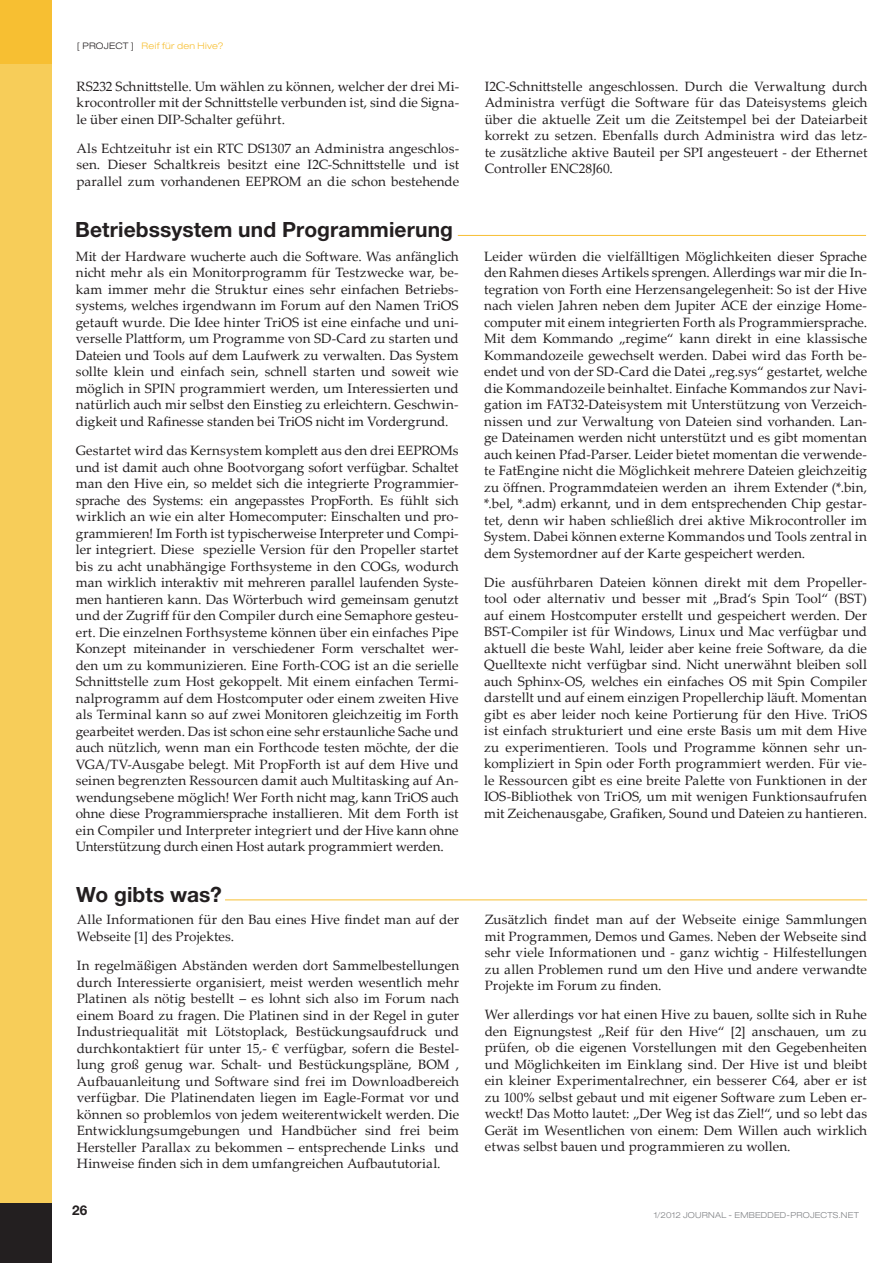
<style>
.page{position:relative;width:893px;height:1263px;background:#fff}
.page>*{position:absolute;margin:0;border:0;box-sizing:border-box;transform-origin:0 0}
.t1{font:700 21px "Helvetica Neue LT Std";letter-spacing:.005em;color:#231f20}
.t2{font:13.5px/16.5px "Palatino Linotype";letter-spacing:.005em;color:#231f20;text-align:justify}
.t3{font:700 13.5px "Helvetica Neue LT Std";color:#231f20}
.t4{font:300 expanded 9px "Helvetica Neue LT Std";letter-spacing:.03em;color:#f7bf32}
.t5{font:300 expanded 8.25px "Helvetica Neue LT Std";letter-spacing:.025em;color:#808285}
.s1{color:#231f20}
</style>
<div class="page">
<div style="left:0;top:64px;width:51px;height:1139px;background:#f7cd59"></div>
<div style="left:0;top:0;width:51px;height:64px;background:#f7bf32"></div>
<div style="left:0;top:1203px;width:51px;height:60px;background:#231f20"></div>
<hr style="left:458px;top:235px;width:408px;height:1px;background:#f7bf32">
<hr style="left:225px;top:899px;width:642px;height:1px;background:#f7bf32">
<p class="t4" style="left:77px;top:40px;width:148px"><span class="s1">[ PROJECT ]</span> Reif für den Hive?</p>
<p class="t2" style="left:77px;top:77px;width:384px">RS232 Schnittstelle. Um wählen zu können, welcher der drei Mi&shy;krocontroller mit der Schnittstelle verbunden ist, sind die Signa&shy;le über einen DIP-Schalter geführt.</p>
<p class="t2" style="left:77px;top:140px;width:384px">Als Echtzeituhr ist ein RTC DS1307 an Administra angeschlos&shy;sen. Dieser Schaltkreis besitzt eine I2C-Schnittstelle und ist parallel zum vorhandenen EEPROM an die schon bestehende</p>
<h1 class="t1" style="left:75px;top:217px;width:379px">Betriebssystem und Programmierung</h1>
<p class="t2" style="left:76px;top:247px;width:384px">Mit der Hardware wucherte auch die Software. Was anfänglich nicht mehr als ein Monitorprogramm für Testzwecke war, be&shy;kam immer mehr die Struktur eines sehr einfachen Betriebs&shy;systems, welches irgendwann im Forum auf den Namen TriOS getauft wurde. Die Idee hinter TriOS ist eine einfache und uni&shy;verselle Plattform, um Programme von SD-Card zu starten und Dateien und Tools auf dem Laufwerk zu verwalten. Das System sollte klein und einfach sein, schnell starten und soweit wie möglich in SPIN programmiert werden, um Interessierten und natürlich auch mir selbst den Einstieg zu erleichtern. Geschwin&shy;digkeit und Rafinesse standen bei TriOS nicht im Vordergrund.</p>
<p class="t2" style="left:76px;top:442px;width:384px">Gestartet wird das Kernsystem komplett aus den drei EEPROMs und ist damit auch ohne Bootvorgang sofort verfügbar. Schaltet man den Hive ein, so meldet sich die integrierte Programmier&shy;sprache des Systems: ein angepasstes PropForth. Es fühlt sich wirklich an wie ein alter Homecomputer: Einschalten und pro&shy;grammieren! Im Forth ist typischerweise Interpreter und Compi&shy;ler integriert. Diese spezielle Version für den Propeller startet bis zu acht unabhängige Forthsysteme in den COGs, wodurch man wirklich interaktiv mit mehreren parallel laufenden Syste&shy;men hantieren kann. Das Wörterbuch wird gemeinsam genutzt und der Zugriff für den Compiler durch eine Semaphore gesteu&shy;ert. Die einzelnen Forthsysteme können über ein einfaches Pipe Konzept miteinander in verschiedener Form verschaltet wer&shy;den um zu kommunizieren. Eine Forth-COG ist an die serielle Schnittstelle zum Host gekoppelt. Mit einem einfachen Termi&shy;nalprogramm auf dem Hostcomputer oder einem zweiten Hive als Terminal kann so auf zwei Monitoren gleichzeitig im Forth gearbeitet werden. Das ist schon eine sehr erstaunliche Sache und auch nützlich, wenn man ein Forthcode testen möchte, der die VGA/TV-Ausgabe belegt. Mit PropForth ist auf dem Hive und seinen begrenzten Ressourcen damit auch Multitasking auf An&shy;wendungsebene möglich! Wer Forth nicht mag, kann TriOS auch ohne diese Programmiersprache installieren. Mit dem Forth ist ein Compiler und Interpreter integriert und der Hive kann ohne Unterstützung durch einen Host autark programmiert werden.</p>
<h1 class="t1" style="left:76px;top:881px;width:147px">Wo gibts was?</h1>
<p class="t2" style="left:77px;top:911px;width:384px">Alle Informationen für den Bau eines Hive findet man auf der<br>Webseite [1] des Projektes.</p>
<p class="t2" style="left:77px;top:957px;width:384px">In regelmäßigen Abständen werden dort Sammelbestellungen durch Interessierte organisiert, meist werden wesentlich mehr Platinen als nötig bestellt – es lohnt sich also im Forum nach einem Board zu fragen. Die Platinen sind in der Regel in guter Industriequalität mit Lötstoplack, Bestückungsaufdruck und durchkontaktiert für unter 15,- € verfügbar, sofern die Bestel&shy;lung groß genug war. Schalt- und Bestückungspläne, BOM , Aufbauanleitung und Software sind frei im Downloadbereich verfügbar. Die Platinendaten liegen im Eagle-Format vor und können so problemlos von jedem weiterentwickelt werden. Die Entwicklungsumgebungen und Handbücher sind frei beim Hersteller Parallax zu bekommen – entsprechende Links und Hinweise finden sich in dem umfangreichen Aufbaututorial.</p>
<p class="t2" style="left:485px;top:77px;width:384px">I2C-Schnittstelle angeschlossen. Durch die Verwaltung durch Administra verfügt die Software für das Dateisystems gleich über die aktuelle Zeit um die Zeitstempel bei der Dateiarbeit korrekt zu setzen. Ebenfalls durch Administra wird das letz&shy;te zusätzliche aktive Bauteil per SPI angesteuert - der Ethernet Controller ENC28J60.</p>
<p class="t2" style="left:484px;top:247px;width:384px">Leider würden die vielfälltigen Möglichkeiten dieser Sprache den Rahmen dieses Artikels sprengen. Allerdings war mir die In&shy;tegration von Forth eine Herzensangelegenheit: So ist der Hive nach vielen Jahren neben dem Jupiter ACE der einzige Home&shy;computer mit einem integrierten Forth als Programmiersprache.<br>Mit dem Kommando „regime“ kann direkt in eine klassische Kommandozeile gewechselt werden. Dabei wird das Forth be&shy;endet und von der SD-Card die Datei „reg.sys“ gestartet, welche die Kommandozeile beinhaltet. Einfache Kommandos zur Navi&shy;gation im FAT32-Dateisystem mit Unterstützung von Verzeich&shy;nissen und zur Verwaltung von Dateien sind vorhanden. Lan&shy;ge Dateinamen werden nicht unterstützt und es gibt momentan auch keinen Pfad-Parser. Leider bietet momentan die verwende&shy;te FatEngine nicht die Möglichkeit mehrere Dateien gleichzeitig zu öffnen. Programmdateien werden an ihrem Extender (*.bin, *.bel, *.adm) erkannt, und in dem entsprechenden Chip gestar&shy;tet, denn wir haben schließlich drei aktive Mikrocontroller im System. Dabei können externe Kommandos und Tools zentral in dem Systemordner auf der Karte gespeichert werden.</p>
<p class="t2" style="left:484px;top:574px;width:384px">Die ausführbaren Dateien können direkt mit dem Propeller&shy;tool oder alternativ und besser mit „Brad‘s Spin Tool“ (BST) auf einem Hostcomputer erstellt und gespeichert werden. Der BST-Compiler ist für Windows, Linux und Mac verfügbar und aktuell die beste Wahl, leider aber keine freie Software, da die Quelltexte nicht verfügbar sind. Nicht unerwähnt bleiben soll auch Sphinx-OS, welches ein einfaches OS mit Spin Compiler darstellt und auf einem einzigen Propellerchip läuft. Momentan gibt es aber leider noch keine Portierung für den Hive. TriOS ist einfach strukturiert und eine erste Basis um mit dem Hive zu experimentieren. Tools und Programme können sehr un&shy;kompliziert in Spin oder Forth programmiert werden. Für vie&shy;le Ressourcen gibt es eine breite Palette von Funktionen in der IOS-Bibliothek von TriOS, um mit wenigen Funktionsaufrufen mit Zeichenausgabe, Grafiken, Sound und Dateien zu hantieren.</p>
<p class="t2" style="left:485px;top:911px;width:384px">Zusätzlich findet man auf der Webseite einige Sammlungen mit Programmen, Demos und Games. Neben der Webseite sind sehr viele Informationen und - ganz wichtig - Hilfestellungen zu allen Problemen rund um den Hive und andere verwandte Projekte im Forum zu finden.</p>
<p class="t2" style="left:485px;top:1006px;width:384px">Wer allerdings vor hat einen Hive zu bauen, sollte sich in Ruhe den Eignungstest „Reif für den Hive“ [2] anschauen, um zu prüfen, ob die eigenen Vorstellungen mit den Gegebenheiten und Möglichkeiten im Einklang sind. Der Hive ist und bleibt ein kleiner Experimentalrechner, ein besserer C64, aber er ist zu 100% selbst gebaut und mit eigener Software zum Leben er&shy;weckt! Das Motto lautet: „Der Weg ist das Ziel!“, und so lebt das Gerät im Wesentlichen von einem: Dem Willen auch wirklich etwas selbst bauen und programmieren zu wollen.</p>
<p class="t3" style="left:72px;top:1202px;width:17px">26</p>
<p class="t5" style="left:654px;top:1210px;width:207px">1/2012 JOURNAL - EMBEDDED-PROJECTS.NET</p>
</div>
